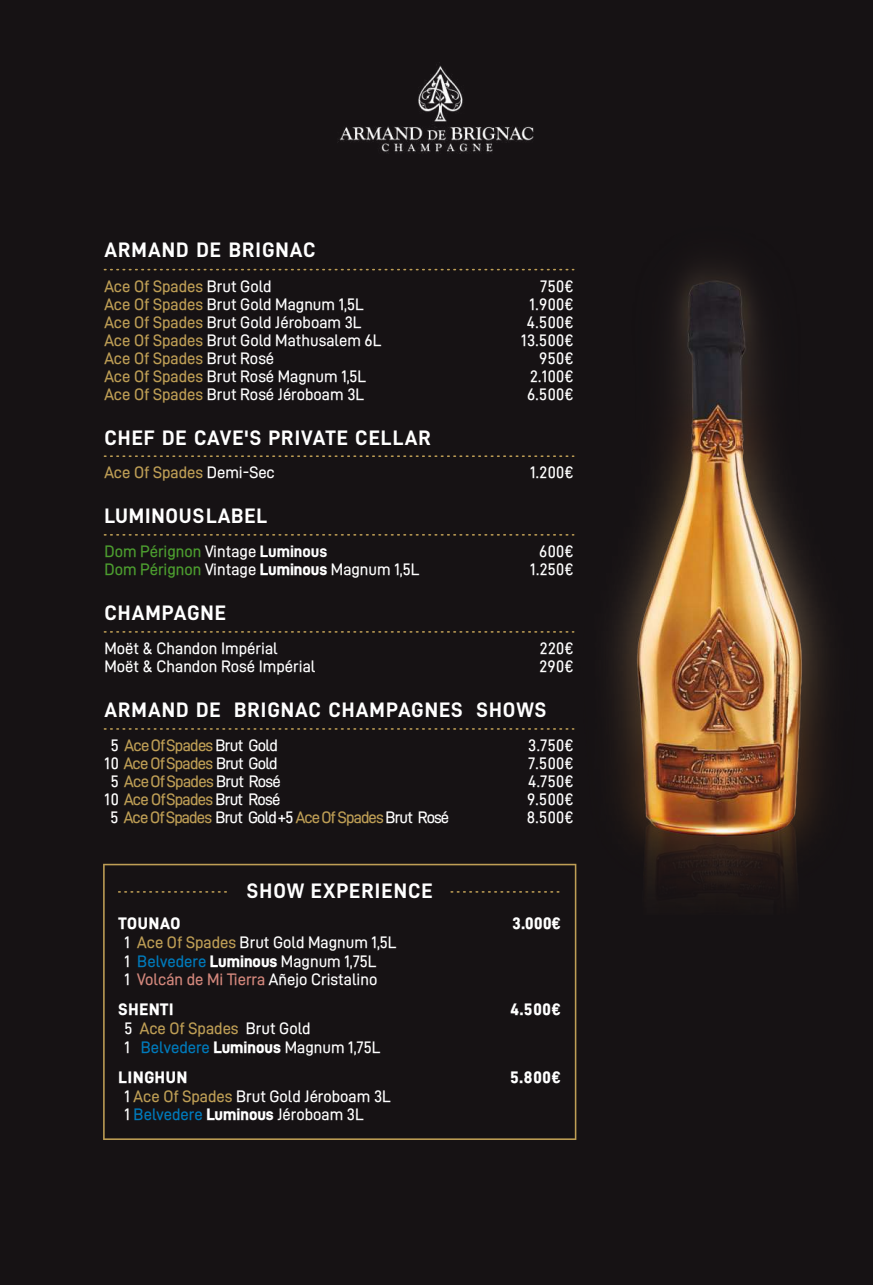
<style>
.page{position:relative;width:873px;height:1285px;background:#fff}
.page>*{position:absolute;margin:0;border:0;box-sizing:border-box;transform-origin:0 0}
.t1{font:21px "D DIN PRO Bold";letter-spacing:.04em;color:#fff}
.t2{font:16.5px/18px "D DIN PRO Medium";color:#fff}
.t3{font:16.5px "D DIN PRO Medium";letter-spacing:-.04em;color:#be9e55}
.t4{font:16.5px/18px "D DIN PRO Medium";letter-spacing:.025em;color:#fff;text-align:right}
.t5{font:16.5px "D DIN PRO Heavy";letter-spacing:.05em;color:#fff}
.t6{font:16.5px "D DIN PRO Medium";color:#be9e55}
.s1{color:#be9e55}
.s2{color:#fff}
.s3{color:#4c9d2f}
.s4{font-family:"D DIN PRO Extra";font-weight:700}
.s5{font-family:"D DIN PRO Heavy"}
.s6{color:#007abb}
.s7{color:#d3877c}
</style>
<div class="page">
<div style="left:0;top:0;width:872px;height:1284px;background:#161214"></div>
<svg style="left:104px;top:269px;width:469px;height:1px"></svg>
<svg style="left:104px;top:455px;width:469px;height:2px"></svg>
<svg style="left:104px;top:534px;width:469px;height:1px"></svg>
<svg style="left:104px;top:728px;width:469px;height:1px"></svg>
<svg style="left:104px;top:631px;width:469px;height:1px"></svg>
<div style="left:103px;top:863px;width:473px;height:276px;background:#161214"></div>
<svg style="left:119px;top:891px;width:109px;height:1px"></svg>
<svg style="left:451px;top:891px;width:110px;height:1px"></svg>
<img style="left:337px;top:63px;width:198px;height:91px">
<img style="left:577px;top:215px;width:289px;height:699px">
<p class="t1" style="left:104px;top:240px;width:213px">ARMAND DE BRIGNAC</p>
<p class="t4" style="left:521px;top:277px;width:54px">750€<br>1.900€<br>4.500€<br>13.500€<br>950€<br>2.100€<br>6.500€</p>
<p class="t2" style="left:104px;top:277px;width:278px"><span class="s1">Ace Of Spades</span> Brut Gold<br><span class="s1">Ace Of Spades</span> Brut Gold Magnum 1,5L<br><span class="s1">Ace Of Spades</span> Brut Gold Jéroboam 3L<br><span class="s1">Ace Of Spades</span> Brut Gold Mathusalem 6L<br><span class="s1">Ace Of Spades</span> Brut Rosé<br><span class="s1">Ace Of Spades</span> Brut Rosé Magnum 1,5L<br><span class="s1">Ace Of Spades</span> Brut Rosé Jéroboam 3L</p>
<p class="t1" style="left:104px;top:427px;width:328px">CHEF DE CAVE'S PRIVATE CELLAR</p>
<p class="t6" style="left:104px;top:464px;width:172px">Ace Of Spades <span class="s2">Demi-Sec</span></p>
<p class="t2" style="left:530px;top:464px;width:45px">1.200€</p>
<p class="t1" style="left:104px;top:505px;width:164px">LUMINOUSLABEL</p>
<p class="t2" style="left:104px;top:542px;width:316px"><span class="s3">Dom Pérignon</span> Vintage <span class="s4">Luminous<br></span><span class="s3">Dom Pérignon</span> Vintage <span class="s5">Luminous</span> Magnum 1,5L</p>
<p class="t1" style="left:104px;top:602px;width:123px">CHAMPAGNE</p>
<p class="t2" style="left:104px;top:639px;width:212px">Moët &amp; Chandon Impérial<br>Moët &amp; Chandon Rosé Impérial</p>
<p class="t2" style="left:530px;top:542px;width:45px;text-align:center">600€<br>1.250€</p>
<p class="t2" style="left:539px;top:639px;width:36px">220€<br>290€</p>
<p class="t1" style="left:104px;top:699px;width:443px">ARMAND DE BRIGNAC CHAMPAGNES SHOWS</p>
<p class="t2" style="left:526px;top:736px;width:48px;text-align:justify">3.750€ 7.500€ 4.750€ 9.500€ 8.500€</p>
<p class="t3" style="left:111px;top:737px;width:168px"><span class="s2">5</span> AceOfSpades <span class="s2">Brut Gold</span></p>
<p class="t3" style="left:104px;top:755px;width:175px"><span class="s2">10</span> Ace OfSpades <span class="s2">Brut Gold</span></p>
<p class="t3" style="left:111px;top:773px;width:171px"><span class="s2">5</span> AceOfSpades <span class="s2">Brut Rosé</span></p>
<p class="t3" style="left:104px;top:791px;width:177px"><span class="s2">10</span> Ace OfSpades <span class="s2">Brut Rosé</span></p>
<p class="t3" style="left:110px;top:809px;width:340px"><span class="s2">5</span> Ace OfSpades <span class="s2">Brut Gold+5</span> AceOf Spades <span class="s2">Brut Rosé</span></p>
<p class="t1" style="left:247px;top:880px;width:187px">SHOW EXPERIENCE</p>
<p class="t5" style="left:119px;top:915px;width:63px">TOUNAO</p>
<p class="t2" style="left:125px;top:932px;width:273px;line-height:18.8px">1 <span class="s1">Ace Of Spades</span> Brut Gold Magnum 1,5L<br>1 <span class="s6">Belvedere</span> <span class="s5">Luminous</span> Magnum 1,75L<br>1 <span class="s7">Volcán de Mi Tierra</span> Añejo Cristalino</p>
<p class="t5" style="left:119px;top:1001px;width:56px">SHENTI</p>
<p class="t2" style="left:125px;top:1019px;width:257px;line-height:18.8px">5 <span class="s1">Ace Of Spades</span> Brut Gold<br>1 <span class="s6">Belvedere</span> <span class="s5">Luminous</span> Magnum 1,75L</p>
<p class="t5" style="left:119px;top:1068px;width:70px">LINGHUN</p>
<p class="t2" style="left:125px;top:1086px;width:268px;line-height:18.8px">1 <span class="s1">Ace Of Spades</span> Brut Gold Jéroboam 3L<br>1 <span class="s6">Belvedere</span> <span class="s5">Luminous</span> Jéroboam 3L</p>
<p class="t5" style="left:512px;top:915px;width:50px">3.000€</p>
<p class="t5" style="left:510px;top:1001px;width:52px">4.500€</p>
<p class="t5" style="left:510px;top:1068px;width:52px">5.800€</p>
</div>
